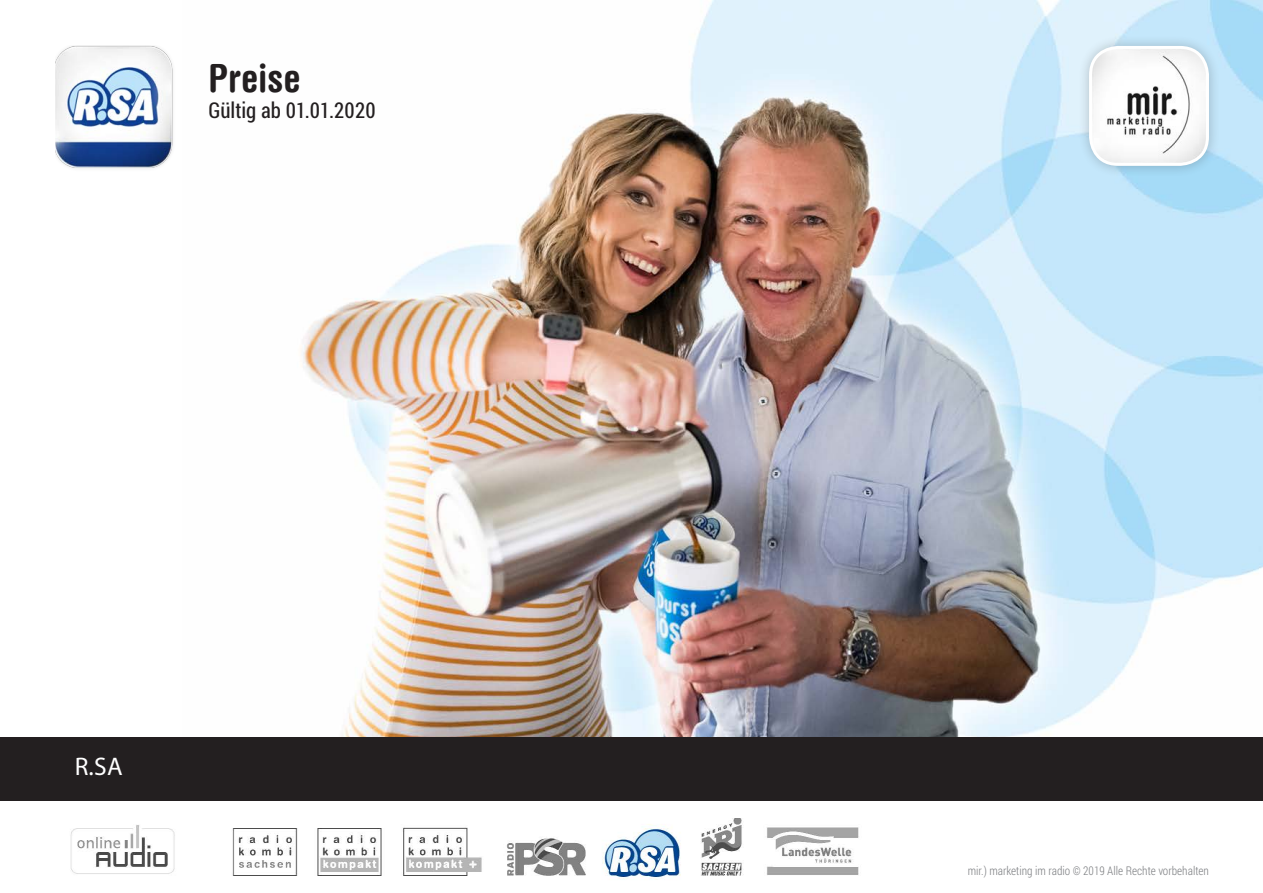
<style>
.page{position:relative;width:1263px;height:893px;background:#fff}
.page>*{position:absolute;margin:0;border:0;box-sizing:border-box;transform-origin:0 0}
.t1{font:700 condensed 39px "Helvetica Rounded LT";letter-spacing:.005em;color:#231f20}
.t2{font:25.5px "Myriad Pro";color:#fff}
.Fließtext-neg{font:21.75px "Roboto Condensed";color:#231f20}
.t3{font:300 12px "Roboto Condensed";color:#808285}
</style>
<div class="page">
<img style="left:300px;top:0;width:963px;height:737px">
<div style="left:1077px;top:34px;width:143px;height:143px;background:#231f20;opacity:.25"></div>
<img style="left:1090px;top:47px;width:117px;height:117px">
<div style="left:1089px;top:46px;width:120px;height:120px;border:3px solid #fff;border-radius:28px"></div>
<img style="left:56px;top:46px;width:117px;height:122px">
<div style="left:0;top:737px;width:1263px;height:64px;background:#231f20"></div>
<img style="left:70px;top:818px;width:789px;height:62px">
<p class="t1" style="left:208px;top:54px;width:93px">Preise</p>
<p class="Fließtext-neg" style="left:208px;top:95px;width:169px">Gültig ab 01.01.2020</p>
<p class="t2" style="left:75px;top:751px;width:50px">R.SA</p>
<p class="t3" style="left:968px;top:863px;width:243px">mir.) marketing im radio © 2019 Alle Rechte vorbehalten</p>
</div>
